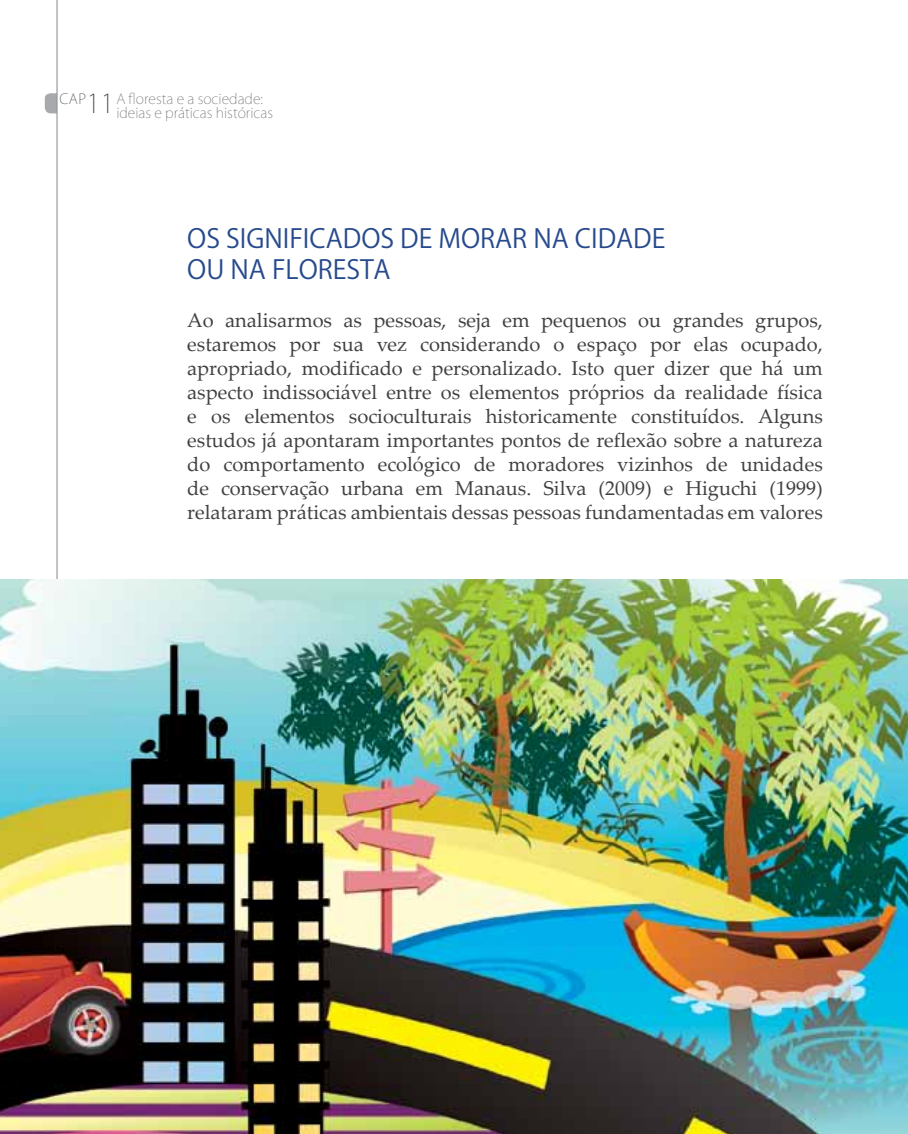
<style>
.page{position:relative;width:908px;height:1134px;background:#fff}
.page>*{position:absolute;margin:0;border:0;box-sizing:border-box;transform-origin:0 0}
.t1{font:26px/31.2px "Koz Go Pr 6 N";color:#274a8d}
.t2{font:20px/24px "Palatino Linotype";color:#414042;text-align:justify}
.t3{font:200 14px/14px "Koz Go Pro";color:#6d6e71}
.s1{color:#414042}
.s2{font-size:26px;color:#414042}
</style>
<div class="page">
<svg style="left:45px;top:93px;width:11px;height:20px"></svg>
<hr style="left:56px;top:0;width:2px;height:1134px;background:#939598">
<img style="left:0;top:580px;width:907px;height:554px">
<p class="t3" style="left:116px;top:92px;width:158px;text-indent:-57px"><span class="s1">CAP</span><span class="s2">11</span>A floresta e a sociedade: ideias e práticas históricas</p>
<h1 class="t1" style="left:187px;top:223px;width:479px">OS SIGNIFICADOS DE MORAR NA CIDADE<br>OU NA FLORESTA</h1>
<p class="t2" style="left:187px;top:307px;width:636px">Ao analisarmos as pessoas, seja em pequenos ou grandes grupos, estaremos por sua vez considerando o espaço por elas ocupado, apropriado, modificado e personalizado. Isto quer dizer que há um aspecto indissociável entre os elementos próprios da realidade física e os elementos socioculturais historicamente constituídos. Alguns estudos já apontaram importantes pontos de reflexão sobre a natureza do comportamento ecológico de moradores vizinhos de unidades de conservação urbana em Manaus. Silva (2009) e Higuchi (1999) relataram práticas ambientais dessas pessoas fundamentadas em valores</p>
</div>
